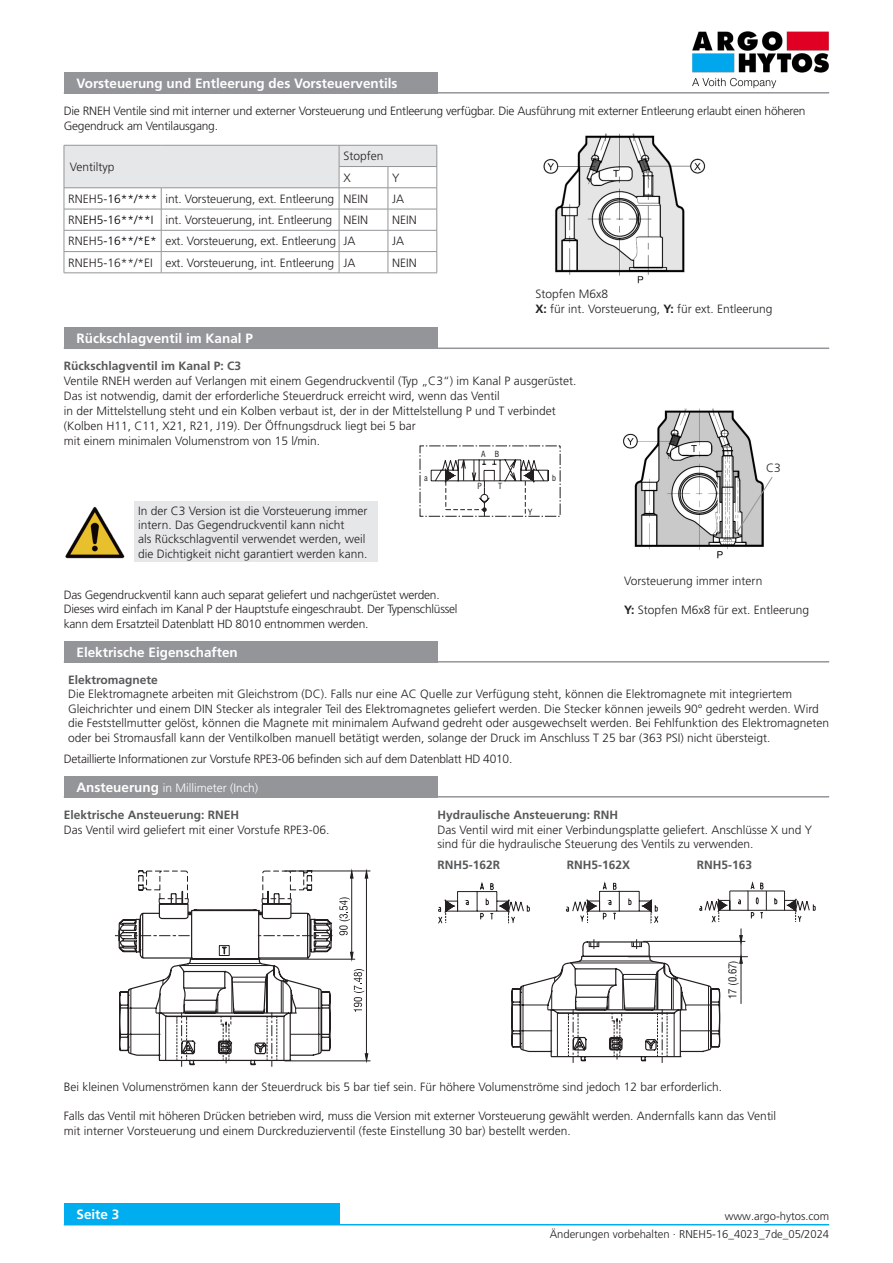
<style>
.page{position:relative;width:893px;height:1263px;background:#fff}
.page>*{position:absolute;margin:0;border:0;box-sizing:border-box;transform-origin:0 0}
._03_Headline_white{font:700 13.5px "Frutiger LT Pro";color:#fff}
._06_Text{font:300 12px/14.4px "Frutiger LT Pro";color:#231f20}
._06_Text-2{font:300 12px/14.4px "Frutiger LT Pro";letter-spacing:-.02em;color:#231f20}
._05_Subline_Copytext{font:700 12px "Frutiger LT Pro";color:#57585a}
.t1{font:300 12px "Frutiger LT Pro";color:#000}
._03_Headline_white-2{font:300 12px "Frutiger LT Pro";color:#fff}
.t2{font:300 11.25px "Frutiger LT Pro";color:#231f20}
.t3{font:condensed 10.65px "Swiss 721 BTCE";color:#231f20}
.t4{font:condensed 8.25px "Swiss 721 BTCE";color:#231f20}
.s1{color:#231f20}
.s2{font-weight:700}
.s3{font-weight:700;font-size:13.5px}
</style>
<div class="page">
<img style="left:692px;top:31px;width:137px;height:57px">
<svg style="left:115px;top:870px;width:255px;height:197px"></svg>
<hr style="left:628px;top:956px;width:119px;height:1px;background:#231f20">
<hr style="left:741px;top:928px;width:1px;height:76px;background:#231f20">
<svg style="left:739px;top:956px;width:9px;height:8px"></svg>
<svg style="left:739px;top:935px;width:6px;height:8px"></svg>
<hr style="left:643px;top:941px;width:101px;height:1px;background:#231f20">
<svg style="left:511px;top:939px;width:210px;height:124px"></svg>
<svg style="left:438px;top:882px;width:220px;height:41px"></svg>
<svg style="left:699px;top:881px;width:117px;height:41px"></svg>
<img style="left:623px;top:408px;width:141px;height:151px">
<svg style="left:735px;top:476px;width:38px;height:60px"></svg>
<img style="left:543px;top:133px;width:163px;height:151px">
<svg style="left:420px;top:445px;width:141px;height:72px"></svg>
<img style="left:65px;top:506px;width:60px;height:53px">
<div style="left:134px;top:501px;width:243px;height:61px;background:#e6e7e9"></div>
<div style="left:64px;top:1203px;width:276px;height:22px;background:#00aeef"></div>
<hr style="left:64px;top:1224px;width:765px;height:1px;background:#00aeef">
<div style="left:64px;top:72px;width:373px;height:22px;background:#939598"></div>
<hr style="left:64px;top:92px;width:765px;height:2px;background:#939598">
<div style="left:64px;top:641px;width:373px;height:21px;background:#939598"></div>
<hr style="left:64px;top:661px;width:765px;height:1px;background:#939598">
<div style="left:64px;top:776px;width:373px;height:21px;background:#939598"></div>
<hr style="left:64px;top:796px;width:765px;height:1px;background:#939598">
<div style="left:64px;top:327px;width:373px;height:21px;background:#939598"></div>
<hr style="left:64px;top:347px;width:765px;height:2px;background:#939598">
<svg style="left:64px;top:145px;width:374px;height:128px"></svg>
<hr style="left:64px;top:273px;width:97px;height:1px;background:#939598">
<hr style="left:161px;top:273px;width:178px;height:1px;background:#939598">
<hr style="left:339px;top:273px;width:49px;height:1px;background:#939598">
<hr style="left:388px;top:273px;width:49px;height:1px;background:#939598">
<p class="_03_Headline_white" style="left:77px;top:75px;width:323px">Vorsteuerung und Entleerung des Vorsteuerventils</p>
<p class="_06_Text-2" style="left:64px;top:104px;width:743px">Die RNEH Ventile sind mit interner und externer Vorsteuerung und Entleerung verfügbar. Die Ausführung mit externer Entleerung erlaubt einen höheren<br>Gegendruck am Ventilausgang.</p>
<p class="_06_Text" style="left:70px;top:160px;width:46px">Ventiltyp</p>
<p class="_06_Text" style="left:343px;top:149px;width:42px">Stopfen</p>
<p class="_06_Text" style="left:343px;top:170px;width:9px">X</p>
<p class="_06_Text" style="left:392px;top:170px;width:9px">Y</p>
<p class="t1" style="left:68px;top:192px;width:91px"><span class="s1">RNEH5-</span>16**/***</p>
<p class="_06_Text" style="left:165px;top:192px;width:170px">int. Vorsteuerung, ext. Entleerung</p>
<p class="_06_Text" style="left:343px;top:192px;width:26px">NEIN</p>
<p class="_06_Text" style="left:392px;top:192px;width:13px">JA</p>
<p class="t1" style="left:68px;top:213px;width:87px"><span class="s1">RN</span>EH5-16**/**I</p>
<p class="_06_Text" style="left:165px;top:213px;width:168px">int. Vorsteuerung, int. Entleerung</p>
<p class="_06_Text" style="left:343px;top:213px;width:26px">NEIN</p>
<p class="_06_Text" style="left:392px;top:213px;width:26px">NEIN</p>
<p class="t1" style="left:68px;top:234px;width:90px"><span class="s1">RNEH5</span>-16**/*E*</p>
<p class="_06_Text" style="left:165px;top:234px;width:172px">ext. Vorsteuerung, ext. Entleerung</p>
<p class="_06_Text" style="left:343px;top:234px;width:13px">JA</p>
<p class="_06_Text" style="left:392px;top:234px;width:13px">JA</p>
<p class="_06_Text" style="left:68px;top:255px;width:86px">RNEH5-16**/*EI</p>
<p class="_06_Text" style="left:165px;top:255px;width:170px">ext. Vorsteuerung, int. Entleerung</p>
<p class="_06_Text" style="left:343px;top:255px;width:13px">JA</p>
<p class="_06_Text" style="left:392px;top:255px;width:26px">NEIN</p>
<p class="_06_Text" style="left:535px;top:287px;width:74px">Stopfen M6x8</p>
<p class="_06_Text" style="left:535px;top:302px;width:238px"><span class="s2">X:</span> für int. Vorsteuerung, <span class="s2">Y:</span> für ext. Entleerung</p>
<p class="_03_Headline_white" style="left:77px;top:330px;width:178px">Rückschlagventil im Kanal P</p>
<p class="_05_Subline_Copytext" style="left:64px;top:359px;width:179px">Rückschlagventil im Kanal P: C3</p>
<p class="_06_Text" style="left:64px;top:373px;width:514px;line-height:15px">Ventile RNEH werden auf Verlangen mit einem Gegendruckventil (Typ „C3“) im Kanal P ausgerüstet.<br>Das ist notwendig, damit der erforderliche Steuerdruck erreicht wird, wenn das Ventil<br>in der Mittelstellung steht und ein Kolben verbaut ist, der in der Mittelstellung P und T verbindet (Kolben H11, C11, X21, R21, J19). Der Öffnungsdruck liegt bei 5 bar<br>mit einem minimalen Volumenstrom von 15 l/min.</p>
<p class="t4" style="left:481px;top:449px;width:20px">A B</p>
<p class="t4" style="left:424px;top:472px;width:5px">a</p>
<p class="t4" style="left:552px;top:472px;width:5px">b</p>
<p class="t4" style="left:477px;top:480px;width:6px">P</p>
<p class="t4" style="left:498px;top:480px;width:6px">T</p>
<p class="_06_Text" style="left:138px;top:503px;width:231px">In der C3 Version ist die Vorsteuerung immer</p>
<p class="t4" style="left:528px;top:506px;width:6px">Y</p>
<p class="_06_Text" style="left:138px;top:518px;width:208px">intern. Das Gegendruckventil kann nicht</p>
<p class="_06_Text" style="left:138px;top:532px;width:229px">als Rückschlagventil verwendet werden, weil</p>
<p class="_06_Text" style="left:138px;top:547px;width:231px">die Dichtigkeit nicht garantiert werden kann.</p>
<p class="_06_Text-2" style="left:64px;top:588px;width:395px">Das Gegendruckventil kann auch separat geliefert und nachgerüstet werden.<br>Dieses wird einfach im Kanal P der Hauptstufe eingeschraubt. Der Typenschlüssel kann dem Ersatzteil Datenblatt HD 8010 entnommen werden.</p>
<p class="_03_Headline_white" style="left:77px;top:644px;width:163px">Elektrische Eigenschaften</p>
<p class="_06_Text" style="left:766px;top:460px;width:16px">C3</p>
<p class="_06_Text" style="left:624px;top:574px;width:140px">Vorsteuerung immer intern</p>
<p class="_06_Text" style="left:624px;top:603px;width:186px"><span class="s2">Y:</span> Stopfen M6x8 für ext. Entleerung</p>
<p class="_05_Subline_Copytext" style="left:68px;top:673px;width:91px">Elektromagnete</p>
<p class="_06_Text" style="left:68px;top:687px;width:763px">Die Elektromagnete arbeiten mit Gleichstrom (DC). Falls nur eine AC Quelle zur Verfügung steht, können die Elektromagnete mit integriertem Gleichrichter und einem DIN Stecker als integraler Teil des Elektromagnetes geliefert werden. Die Stecker können jeweils 90° gedreht werden. Wird die Feststellmutter gelöst, können die Magnete mit minimalem Aufwand gedreht oder ausgewechselt werden. Bei Fehlfunktion des Elektromagneten oder bei Stromausfall kann der Ventilkolben manuell betätigt werden, solange der Druck im Anschluss T 25 bar (363 PSI) nicht übersteigt.</p>
<p class="_06_Text-2" style="left:64px;top:752px;width:450px">Detaillierte Informationen zur Vorstufe RPE3-06 befinden sich auf dem Datenblatt HD 4010.</p>
<p class="_03_Headline_white-2" style="left:77px;top:781px;width:183px"><span class="s3">Ansteuerung</span> in Millimeter (Inch)</p>
<p class="_05_Subline_Copytext" style="left:64px;top:808px;width:177px">Elektrische Ansteuerung: RNEH</p>
<p class="_06_Text" style="left:64px;top:823px;width:267px">Das Ventil wird geliefert mit einer Vorstufe RPE3-06.</p>
<p class="_05_Subline_Copytext" style="left:437px;top:807px;width:182px">Hydraulische Ansteuerung: RNH</p>
<p class="_06_Text" style="left:437px;top:822px;width:376px">Das Ventil wird mit einer Verbindungsplatte geliefert. Anschlüsse X und Y sind für die hydraulische Steuerung des Ventils zu verwenden.</p>
<p class="_05_Subline_Copytext" style="left:437px;top:858px;width:64px">RNH5-162R</p>
<p class="_05_Subline_Copytext" style="left:567px;top:858px;width:65px">RNH5-162X</p>
<p class="_05_Subline_Copytext" style="left:697px;top:858px;width:57px">RNH5-163</p>
<p class="t3" style="left:725px;top:999px;width:40px;rotate:-90deg">17 (0.67)</p>
<p class="_06_Text" style="left:64px;top:1080px;width:660px">Bei kleinen Volumenströmen kann der Steuerdruck bis 5 bar tief sein. Für höhere Volumenströme sind jedoch 12 bar erforderlich.</p>
<p class="_06_Text" style="left:64px;top:1109px;width:714px">Falls das Ventil mit höheren Drücken betrieben wird, muss die Version mit externer Vorsteuerung gewählt werden. Andernfalls kann das Ventil mit interner Vorsteuerung und einem Durckreduzierventil (feste Einstellung 30 bar) bestellt werden.</p>
<p class="_03_Headline_white" style="left:77px;top:1206px;width:44px">Seite 3</p>
<p class="t2" style="left:725px;top:1210px;width:106px">www.argo-hytos.com</p>
<p class="t2" style="left:550px;top:1228px;width:281px">Änderungen vorbehalten · RNEH5-16_4023_7de_05/2024</p>
</div>
